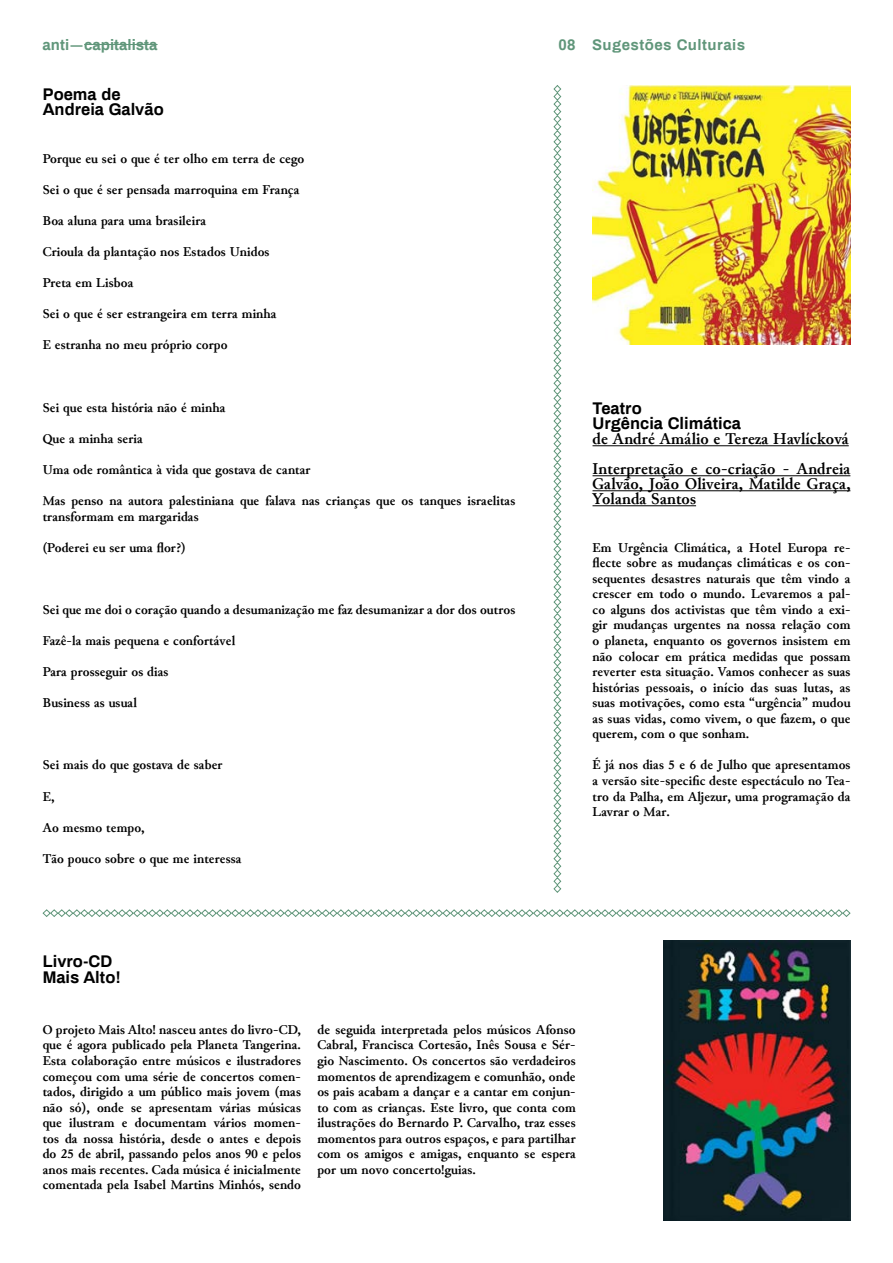
<style>
.page{position:relative;width:893px;height:1263px;background:#fff}
.page>*{position:absolute;margin:0;border:0;box-sizing:border-box;transform-origin:0 0}
.t1{font:700 16.5px/30px "Junicode";letter-spacing:.01em;color:#000}
.t2{font:700 16.5px/15.6px "Archivo";color:#000}
.t3{font:700 15px "Archivo";letter-spacing:.03em;color:#60967a}
.t4{font:700 15px "Archivo";color:#60967a}
.t5{font:700 13.5px/15.6px "Junicode";letter-spacing:.01em;color:#000;text-align:justify}
</style>
<div class="page">
<hr style="left:592px;top:445px;width:257px;height:1px;background:#000">
<hr style="left:592px;top:475px;width:258px;height:1px;background:#000">
<hr style="left:592px;top:490px;width:258px;height:1px;background:#000">
<hr style="left:592px;top:505px;width:104px;height:1px;background:#000">
<hr style="left:84px;top:44px;width:74px;height:1px;background:#60967a">
<svg style="left:42px;top:909px;width:809px;height:8px"></svg>
<svg style="left:553px;top:85px;width:9px;height:808px"></svg>
<img style="left:593px;top:85px;width:257px;height:259px">
<img style="left:664px;top:941px;width:186px;height:279px">
<p class="t4" style="left:43px;top:33px;width:117px">anti―capitalista</p>
<p class="t3" style="left:559px;top:33px;width:188px">08 Sugestões Culturais</p>
<p class="t2" style="left:43px;top:85px;width:123px">Poema de<br>Andreia Galvão</p>
<p class="t5" style="left:43px;top:151px;width:263px">Porque eu sei o que é ter olho em terra de cego</p>
<p class="t5" style="left:43px;top:182px;width:258px">Sei o que é ser pensada marroquina em França</p>
<p class="t5" style="left:43px;top:213px;width:165px">Boa aluna para uma brasileira</p>
<p class="t5" style="left:43px;top:244px;width:228px">Crioula da plantação nos Estados Unidos</p>
<p class="t5" style="left:43px;top:275px;width:92px">Preta em Lisboa</p>
<p class="t5" style="left:43px;top:306px;width:235px">Sei o que é ser estrangeira em terra minha</p>
<p class="t5" style="left:43px;top:338px;width:186px">E estranha no meu próprio corpo</p>
<p class="t5" style="left:43px;top:400px;width:184px">Sei que esta história não é minha</p>
<p class="t5" style="left:43px;top:431px;width:102px">Que a minha seria</p>
<p class="t5" style="left:43px;top:462px;width:269px">Uma ode romântica à vida que gostava de cantar</p>
<p class="t5" style="left:43px;top:493px;width:474px">Mas penso na autora palestiniana que falava nas crianças que os tanques israelitas transformam em margaridas</p>
<p class="t5" style="left:43px;top:540px;width:144px">(Poderei eu ser uma flor?)</p>
<p class="t5" style="left:43px;top:602px;width:474px">Sei que me doi o coração quando a desumanização me faz desumanizar a dor dos outros</p>
<p class="t5" style="left:43px;top:633px;width:194px">Fazê-la mais pequena e confortável</p>
<p class="t5" style="left:43px;top:664px;width:127px">Para prosseguir os dias</p>
<p class="t5" style="left:43px;top:695px;width:96px">Business as usual</p>
<p class="t5" style="left:43px;top:757px;width:181px">Sei mais do que gostava de saber</p>
<p class="t5" style="left:43px;top:789px;width:13px">E,</p>
<p class="t5" style="left:43px;top:820px;width:103px">Ao mesmo tempo,</p>
<p class="t5" style="left:43px;top:851px;width:200px">Tão pouco sobre o que me interessa</p>
<p class="t2" style="left:592px;top:399px;width:150px">Teatro<br>Urgência Climática</p>
<p class="t1" style="left:592px;top:424px;width:259px">de André Amálio e Tereza Havlícková<br>Interpretação e co-criação - Andreia</p>
<p class="t1" style="left:592px;top:477px;width:259px;line-height:15px">Galvão, João Oliveira, Matilde Graça,<br>Yolanda Santos</p>
<p class="t5" style="left:592px;top:540px;width:259px">Em Urgência Climática, a Hotel Europa re&shy;flecte sobre as mudanças climáticas e os con&shy;sequentes desastres naturais que têm vindo a crescer em todo o mundo. Levaremos a pal&shy;co alguns dos activistas que têm vindo a exi&shy;gir mudanças urgentes na nossa relação com o planeta, enquanto os governos insistem em não colocar em prática medidas que possam reverter esta situação. Vamos conhecer as suas histórias pessoais, o início das suas lutas, as suas motivações, como esta “urgência” mudou as suas vidas, como vivem, o que fazem, o que querem, com o que sonham.</p>
<p class="t5" style="left:592px;top:757px;width:259px">É já nos dias 5 e 6 de Julho que apresentamos a versão site-specific deste espectáculo no Tea&shy;tro da Palha, em Aljezur, uma programação da Lavrar o Mar.</p>
<p class="t2" style="left:43px;top:953px;width:80px">Livro-CD<br>Mais Alto!</p>
<p class="t5" style="left:43px;top:1022px;width:260px">O projeto Mais Alto! nasceu antes do livro-CD, que é agora publicado pela Planeta Tangerina.<br>Esta colaboração entre músicos e ilustradores começou com uma série de concertos comen&shy;tados, dirigido a um público mais jovem (mas não só), onde se apresentam várias músicas que ilustram e documentam vários momen&shy;tos da nossa história, desde o antes e depois do 25 de abril, passando pelos anos 90 e pelos anos mais recentes. Cada música é inicialmente comentada pela Isabel Martins Minhós, sendo</p>
<p class="t5" style="left:317px;top:1022px;width:260px">de seguida interpretada pelos músicos Afonso Cabral, Francisca Cortesão, Inês Sousa e Sér&shy;gio Nascimento. Os concertos são verdadeiros momentos de aprendizagem e comunhão, onde os pais acabam a dançar e a cantar em conjun&shy;to com as crianças. Este livro, que conta com ilustrações do Bernardo P. Carvalho, traz esses momentos para outros espaços, e para partilhar com os amigos e amigas, enquanto se espera por um novo concerto!guias.</p>
</div>
